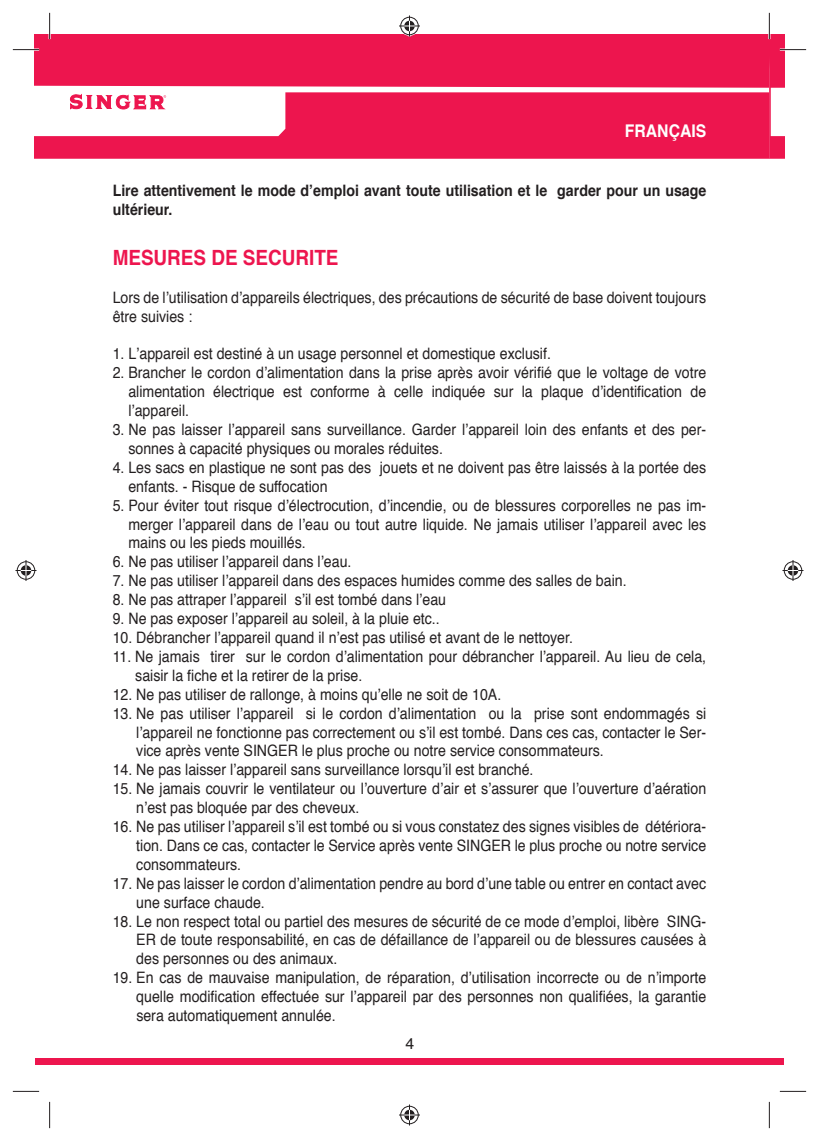
<style>
.page{position:relative;width:819px;height:1141px;background:#fff}
.page>*{position:absolute;margin:0;border:0;box-sizing:border-box;transform-origin:0 0}
.t1{font:700 21px "Helvetica";color:#ed154e;scale:.9 1}
.t2{font:700 17.5px "Helvetica";color:#fff;scale:.9 1}
.t3{font:15.75px/18.9px "Helvetica";color:#231f20;scale:.9 1}
.t4{font:700 15.75px/18.9px "Helvetica";color:#231f20;scale:.9 1}
.t5{font:15.75px "Helvetica";color:#231f20}
</style>
<div class="page">
<div style="left:35px;top:1057px;width:734px;height:7px;background:#ed154e"></div>
<div style="left:769px;top:1057px;width:15px;height:7px;background:#ed154e"></div>
<svg style="left:13px;top:1091px;width:26px;height:1px"></svg>
<svg style="left:779px;top:1091px;width:27px;height:1px"></svg>
<svg style="left:49px;top:1102px;width:1px;height:26px"></svg>
<svg style="left:769px;top:1102px;width:1px;height:26px"></svg>
<svg style="left:13px;top:13px;width:793px;height:146px"></svg>
<svg style="left:399px;top:1104px;width:21px;height:21px"></svg>
<svg style="left:15px;top:560px;width:21px;height:21px"></svg>
<svg style="left:782px;top:560px;width:21px;height:21px"></svg>
<p class="t2" style="left:625px;top:124px;width:92px">FRANÇAIS</p>
<p class="t4" style="left:113px;top:182px;width:661px">Lire attentivement le mode d’emploi avant toute utilisation et le garder pour un usage ultérieur.</p>
<h1 class="t1" style="left:113px;top:249px;width:252px">MESURES DE SECURITE</h1>
<p class="t3" style="left:113px;top:289px;width:661px">Lors de l’utilisation d’appareils électriques, des précautions de sécurité de base doivent toujours être suivies :</p>
<p class="t3" style="left:113px;top:346px;width:488px">1. L’appareil est destiné à un usage personnel et domestique exclusif.</p>
<p class="t3" style="left:128px;top:365px;width:643px;text-align:justify;text-indent:-16px">2. Brancher le cordon d’alimentation dans la prise après avoir vérifié que le voltage de votre alimentation électrique est conforme à celle indiquée sur la plaque d’identification de l’appareil.</p>
<p class="t3" style="left:128px;top:421px;width:643px;text-indent:-16px">3. Ne pas laisser l’appareil sans surveillance. Garder l’appareil loin des enfants et des per&shy;sonnes à capacité physiques ou morales réduites.</p>
<p class="t3" style="left:128px;top:459px;width:643px;text-indent:-16px">4. Les sacs en plastique ne sont pas des jouets et ne doivent pas être laissés à la portée des enfants. - Risque de suffocation</p>
<p class="t3" style="left:128px;top:497px;width:643px;text-align:justify;text-indent:-16px">5. Pour éviter tout risque d’électrocution, d’incendie, ou de blessures corporelles ne pas im&shy;merger l’appareil dans de l’eau ou tout autre liquide. Ne jamais utiliser l’appareil avec les mains ou les pieds mouillés.</p>
<p class="t3" style="left:113px;top:554px;width:267px">6. Ne pas utiliser l’appareil dans l’eau.</p>
<p class="t3" style="left:113px;top:573px;width:572px">7. Ne pas utiliser l’appareil dans des espaces humides comme des salles de bain.</p>
<p class="t3" style="left:113px;top:591px;width:372px">8. Ne pas attraper l’appareil s’il est tombé dans l’eau</p>
<p class="t3" style="left:113px;top:610px;width:365px">9. Ne pas exposer l’appareil au soleil, à la pluie etc..</p>
<p class="t3" style="left:113px;top:629px;width:513px">10. Débrancher l’appareil quand il n’est pas utilisé et avant de le nettoyer.</p>
<p class="t3" style="left:135px;top:648px;width:636px;text-indent:-23px">11. Ne jamais tirer sur le cordon d’alimentation pour débrancher l’appareil. Au lieu de cela, saisir la fiche et la retirer de la prise.</p>
<p class="t3" style="left:113px;top:686px;width:433px">12. Ne pas utiliser de rallonge, à moins qu’elle ne soit de 10A.</p>
<p class="t3" style="left:136px;top:705px;width:634px;text-align:justify;text-indent:-24px">13. Ne pas utiliser l’appareil si le cordon d’alimentation ou la prise sont endommagés si l’appareil ne fonctionne pas correctement ou s’il est tombé. Dans ces cas, contacter le Ser&shy;vice après vente SINGER le plus proche ou notre service consommateurs.</p>
<p class="t3" style="left:113px;top:762px;width:469px">14. Ne pas laisser l’appareil sans surveillance lorsqu’il est branché.</p>
<p class="t3" style="left:136px;top:780px;width:634px;text-indent:-24px">15. Ne jamais couvrir le ventilateur ou l’ouverture d’air et s’assurer que l’ouverture d’aération n’est pas bloquée par des cheveux.</p>
<p class="t3" style="left:136px;top:818px;width:634px;text-align:justify;text-indent:-24px">16. Ne pas utiliser l’appareil s’il est tombé ou si vous constatez des signes visibles de détériora&shy;tion. Dans ce cas, contacter le Service après vente SINGER le plus proche ou notre service consommateurs.</p>
<p class="t3" style="left:136px;top:875px;width:634px;text-indent:-24px">17. Ne pas laisser le cordon d’alimentation pendre au bord d’une table ou entrer en contact avec une surface chaude.</p>
<p class="t3" style="left:136px;top:913px;width:634px;text-align:justify;text-indent:-24px">18. Le non respect total ou partiel des mesures de sécurité de ce mode d’emploi, libère SING-ER de toute responsabilité, en cas de défaillance de l’appareil ou de blessures causées à des personnes ou des animaux.</p>
<p class="t3" style="left:136px;top:969px;width:634px;text-align:justify;text-indent:-24px">19. En cas de mauvaise manipulation, de réparation, d’utilisation incorrecte ou de n’importe quelle modification effectuée sur l’appareil par des personnes non qualifiées, la garantie sera automatiquement annulée.</p>
<p class="t5" style="left:405px;top:1037px;width:10px">4</p>
</div>
